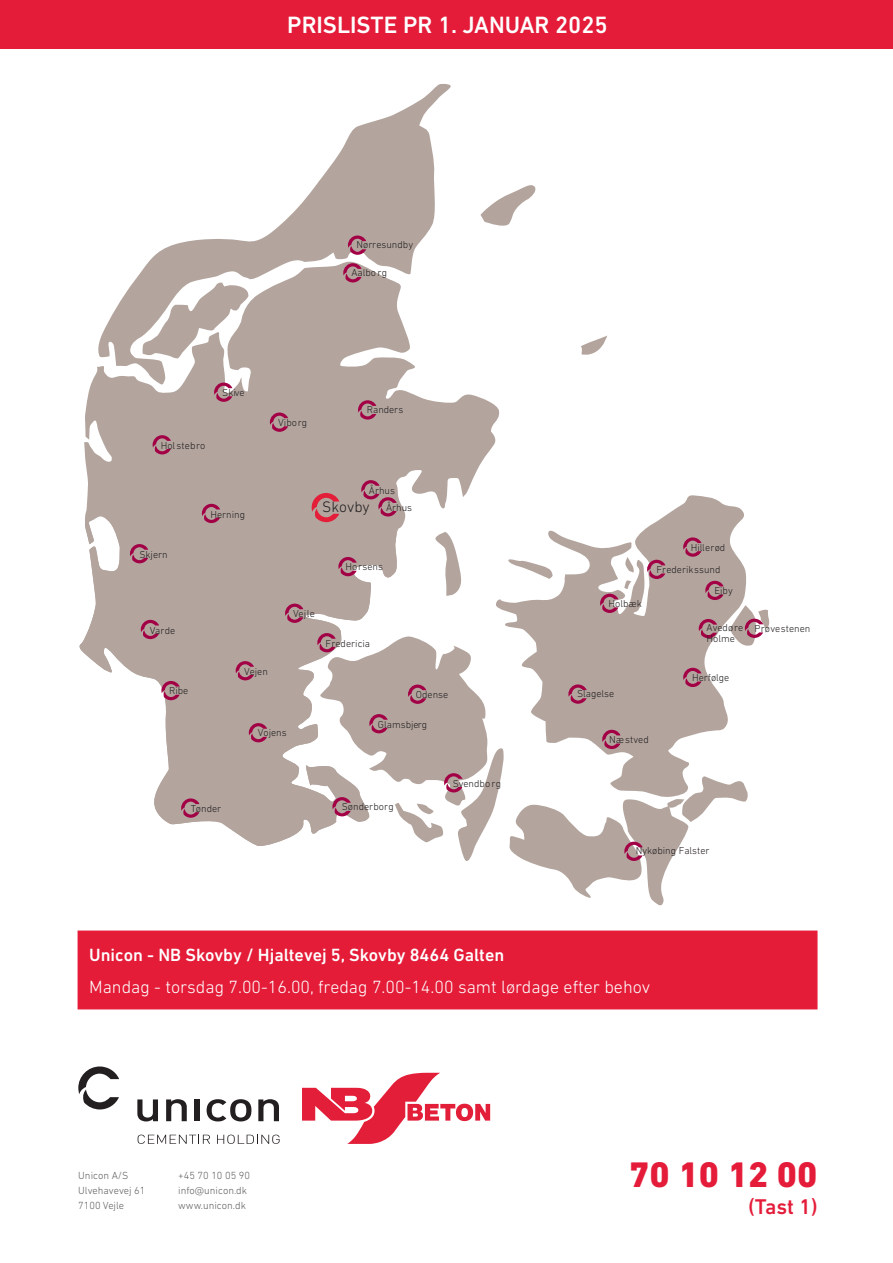
<style>
.page{position:relative;width:893px;height:1263px;background:#fff}
.page>*{position:absolute;margin:0;border:0;box-sizing:border-box;transform-origin:0 0}
.t1{font:800 36.15px "DIN Next LT Pro";color:#e41c39}
.t2{font:500 24px "DIN Next LT Pro";color:#fff}
.t3{font:500 21.75px "DIN Next LT Pro";color:#e41c39}
.t4{font:300 18px "DIN Next LT Pro";color:#fff}
.t5{font:500 18px "DIN Next LT Pro";color:#fff}
.t6{font:300 15.45px "DIN Next LT Pro";color:#231f20}
.BRØDTEKST{font:300 10.5px "DIN Next LT Pro";color:#5f5f62}
.t7{font:300 10.2px/10.2px "DIN Next LT Pro";color:#231f20}
</style>
<div class="page">
<div style="left:0;top:0;width:893px;height:49px;background:#e41c39"></div>
<svg style="left:84px;top:374px;width:416px;height:158px;fill:#b3a59e"></svg>
<svg style="left:79px;top:522px;width:293px;height:324px;fill:#b3a59e"></svg>
<svg style="left:96px;top:84px;width:355px;height:301px"></svg>
<svg style="left:581px;top:335px;width:26px;height:20px"></svg>
<svg style="left:480px;top:185px;width:56px;height:41px"></svg>
<svg style="left:496px;top:495px;width:248px;height:37px"></svg>
<svg style="left:181px;top:798px;width:18px;height:20px"></svg>
<svg style="left:249px;top:723px;width:18px;height:19px"></svg>
<svg style="left:236px;top:661px;width:18px;height:19px"></svg>
<svg style="left:285px;top:604px;width:18px;height:19px"></svg>
<svg style="left:141px;top:620px;width:18px;height:19px"></svg>
<svg style="left:130px;top:544px;width:18px;height:19px"></svg>
<svg style="left:202px;top:504px;width:18px;height:19px"></svg>
<svg style="left:153px;top:435px;width:18px;height:19px"></svg>
<svg style="left:270px;top:412px;width:18px;height:20px"></svg>
<svg style="left:358px;top:400px;width:18px;height:20px"></svg>
<svg style="left:161px;top:681px;width:19px;height:19px"></svg>
<svg style="left:214px;top:383px;width:18px;height:19px"></svg>
<svg style="left:343px;top:263px;width:19px;height:19px"></svg>
<svg style="left:348px;top:235px;width:18px;height:20px"></svg>
<svg style="left:361px;top:480px;width:36px;height:36px"></svg>
<svg style="left:317px;top:532px;width:453px;height:374px"></svg>
<svg style="left:312px;top:493px;width:27px;height:29px"></svg>
<svg style="left:302px;top:1073px;width:188px;height:71px"></svg>
<svg style="left:138px;top:1134px;width:72px;height:10px"></svg>
<svg style="left:217px;top:1134px;width:63px;height:10px"></svg>
<svg style="left:78px;top:1066px;width:41px;height:43px"></svg>
<svg style="left:137px;top:1099px;width:21px;height:22px"></svg>
<svg style="left:166px;top:1099px;width:21px;height:22px"></svg>
<div style="left:195px;top:1099px;width:5px;height:22px;background:#231f20"></div>
<svg style="left:207px;top:1099px;width:44px;height:22px"></svg>
<svg style="left:258px;top:1099px;width:21px;height:22px"></svg>
<div style="left:78px;top:930px;width:739px;height:79px;background:#e41c38;border:2px solid #e61c39"></div>
<p class="t2" style="left:287px;top:11px;width:322px">PRISLISTE PR 1. JANUAR 2025</p>
<p class="t7" style="left:357px;top:239px;width:58px">Nørresundby</p>
<p class="t7" style="left:351px;top:268px;width:37px">Aalbo rg</p>
<p class="t7" style="left:222px;top:387px;width:24px">Skive</p>
<p class="t7" style="left:161px;top:440px;width:46px">Holstebro</p>
<p class="t7" style="left:278px;top:417px;width:31px">Viborg</p>
<p class="t7" style="left:367px;top:405px;width:38px">Randers</p>
<p class="t7" style="left:139px;top:549px;width:30px">Skjern</p>
<p class="t7" style="left:150px;top:625px;width:27px">Varde</p>
<p class="t7" style="left:169px;top:685px;width:21px">Ribe</p>
<p class="t7" style="left:210px;top:509px;width:36px">Herning</p>
<p class="t7" style="left:369px;top:485px;width:28px">Århus</p>
<p class="t6" style="left:322px;top:498px;width:49px">Skovby</p>
<p class="t7" style="left:386px;top:502px;width:28px">Århus</p>
<p class="t7" style="left:244px;top:666px;width:25px">Vejen</p>
<p class="t7" style="left:293px;top:608px;width:23px">Vejle</p>
<p class="t7" style="left:258px;top:727px;width:30px">Vojens</p>
<p class="t7" style="left:346px;top:562px;width:39px">Horsens</p>
<p class="t7" style="left:326px;top:638px;width:46px">Fredericia</p>
<p class="t7" style="left:608px;top:598px;width:35px">Holbæk</p>
<p class="t7" style="left:691px;top:542px;width:36px">Hillerød</p>
<p class="t7" style="left:656px;top:564px;width:66px">Frederikssund</p>
<p class="t7" style="left:714px;top:585px;width:20px">Ejby</p>
<p class="t7" style="left:707px;top:623px;width:38px">Avedøre<br>Holme</p>
<p class="t7" style="left:416px;top:689px;width:34px">Odense</p>
<p class="t7" style="left:577px;top:689px;width:39px">Slagelse</p>
<p class="t7" style="left:609px;top:734px;width:41px">Næstved</p>
<p class="t7" style="left:378px;top:719px;width:51px">Glamsbjerg</p>
<p class="t7" style="left:692px;top:672px;width:39px">Herfølge</p>
<p class="t7" style="left:754px;top:623px;width:58px">Prøvestenen</p>
<p class="t7" style="left:191px;top:803px;width:32px">Tønder</p>
<p class="t7" style="left:342px;top:801px;width:53px">Sønderborg</p>
<p class="t7" style="left:453px;top:778px;width:50px">Svendbo rg</p>
<p class="t7" style="left:636px;top:846px;width:75px">Nykøbing Falster</p>
<p class="t5" style="left:89px;top:944px;width:417px">Unicon - NB Skovby / Hjaltevej 5, Skovby 8464 Galten</p>
<p class="t4" style="left:89px;top:976px;width:563px">Mandag - torsdag 7.00-16.00, fredag 7.00-14.00 samt lørdage efter behov</p>
<p class="BRØDTEKST" style="left:78px;top:1169px;width:52px">Unicon A/S</p>
<p class="BRØDTEKST" style="left:78px;top:1184px;width:69px">Ulvehavevej 61</p>
<p class="BRØDTEKST" style="left:78px;top:1199px;width:47px">7100 Vejle</p>
<p class="BRØDTEKST" style="left:178px;top:1169px;width:73px">+45 70 10 05 90</p>
<p class="BRØDTEKST" style="left:178px;top:1184px;width:70px">info@unicon.dk</p>
<p class="BRØDTEKST" style="left:178px;top:1199px;width:69px">www.unicon.dk</p>
<p class="t1" style="left:629px;top:1154px;width:190px">70 10 12 00</p>
<p class="t3" style="left:748px;top:1193px;width:71px">(Tast 1)</p>
</div>
